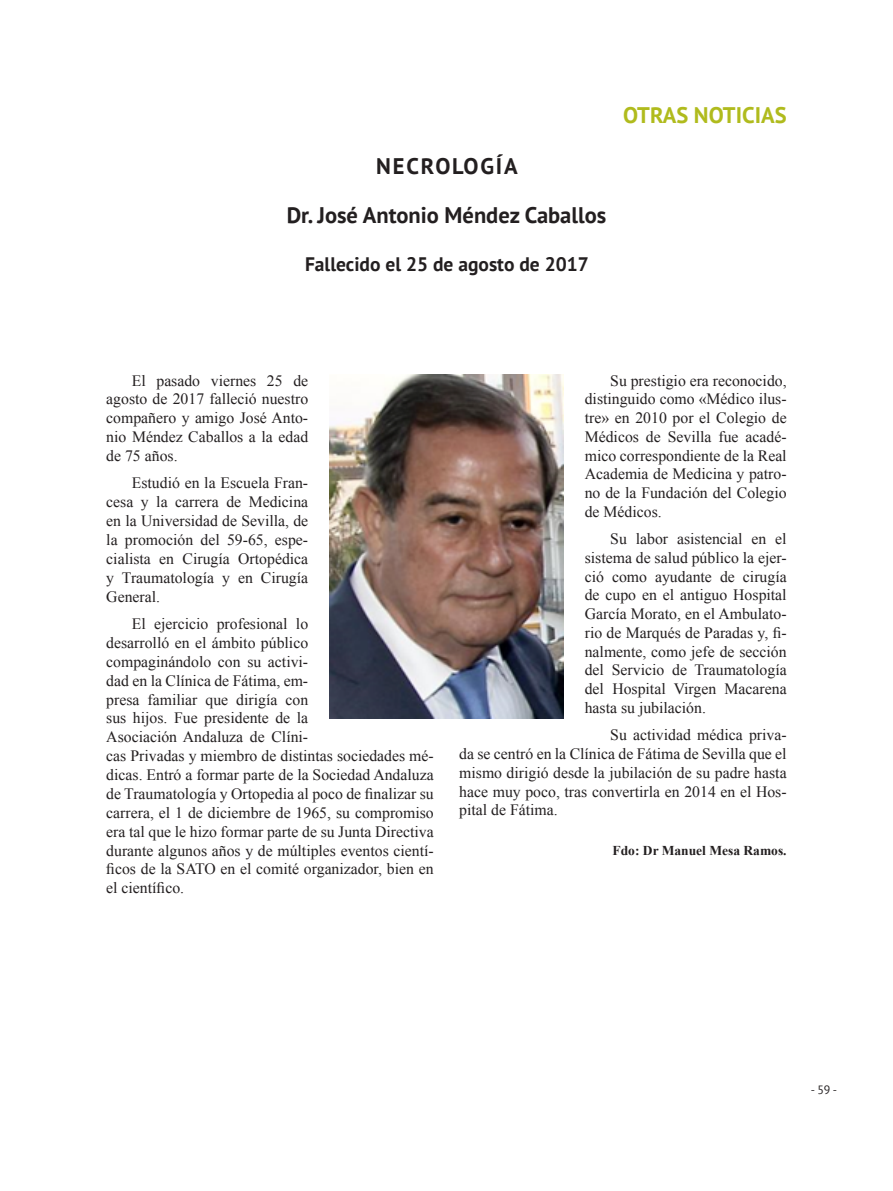
<style>
.page{position:relative;width:893px;height:1191px;background:#fff}
.page>*{position:absolute;margin:0;border:0;box-sizing:border-box;transform-origin:0 0}
.t1{font:700 22.5px "PT Sans";color:#231f20}
.t2{font:700 22.5px "PT Sans";color:#b0bb1d}
.t3{font:700 22.5px "PT Sans";letter-spacing:.08em;color:#231f20}
.t4{font:700 19.5px "PT Sans";color:#231f20}
.t5{font:15.75px/18.9px "Times New Roman";color:#231f20;text-align:justify}
.t6{font:700 13.5px "Times New Roman";color:#231f20}
.t7{font:12px "PT Sans";color:#231f20}
</style>
<div class="page">
<img style="left:329px;top:375px;width:234px;height:343px">
<p class="t3" style="left:376px;top:151px;width:143px">NECROLOGÍA</p>
<p class="t1" style="left:287px;top:200px;width:321px">Dr. José Antonio Méndez Caballos</p>
<p class="t4" style="left:305px;top:252px;width:285px">Fallecido el 25 de agosto de 2017</p>
<p class="t2" style="left:623px;top:100px;width:165px">OTRAS NOTICIAS</p>
<p class="t5" style="left:106px;top:370px;width:203px;text-indent:26px">El pasado viernes 25 de agosto de 2017 falleció nuestro compañero y amigo José Anto&shy;nio Méndez Caballos a la edad de 75 años.</p>
<p class="t5" style="left:106px;top:473px;width:203px;text-indent:26px">Estudió en la Escuela Fran&shy;cesa y la carrera de Medicina en la Universidad de Sevilla, de la promoción del 59-65, espe&shy;cialista en Cirugía Ortopédica y Traumatología y en Cirugía General.</p>
<p class="t5" style="left:106px;top:614px;width:329px;text-align:left;text-indent:26px">El ejercicio profesional lo<br>desarrolló en el ámbito público<br>compaginándolo con su activi-<br>dad en la Clínica de Fátima, em-<br>presa familiar que dirigía con<br>sus hijos. Fue presidente de la<br>Asociación Andaluza de Clíni-<br>cas Privadas y miembro de distintas sociedades mé&shy;dicas. Entró a formar parte de la Sociedad Andaluza de Traumatología y Ortopedia al poco de finalizar su carrera, el 1 de diciembre de 1965, su compromiso era tal que le hizo formar parte de su Junta Directiva durante algunos años y de múltiples eventos cientí&shy;ficos de la SATO en el comité organizador, bien en el científico.</p>
<p class="t5" style="left:585px;top:371px;width:203px;text-indent:26px">Su prestigio era reconocido, distinguido como «Médico ilus&shy;tre» en 2010 por el Colegio de Médicos de Sevilla fue acadé&shy;mico correspondiente de la Real Academia de Medicina y patro&shy;no de la Fundación del Colegio de Médicos.</p>
<p class="t5" style="left:585px;top:529px;width:203px;text-indent:26px">Su labor asistencial en el sistema de salud público la ejer&shy;ció como ayudante de cirugía de cupo en el antiguo Hospital García Morato, en el Ambulato&shy;rio de Marqués de Paradas y, fi&shy;nalmente, como jefe de sección del Servicio de Traumatología del Hospital Virgen Macarena hasta su jubilación.</p>
<p class="t5" style="left:459px;top:725px;width:329px;text-indent:151px">Su actividad médica priva&shy;da se centró en la Clínica de Fátima de Sevilla que el mismo dirigió desde la jubilación de su padre hasta hace muy poco, tras convertirla en 2014 en el Hos&shy;pital de Fátima.</p>
<p class="t6" style="left:613px;top:841px;width:176px">Fdo: Dr Manuel Mesa Ramos.</p>
<p class="t7" style="left:811px;top:1081px;width:28px">- 59 -</p>
</div>
